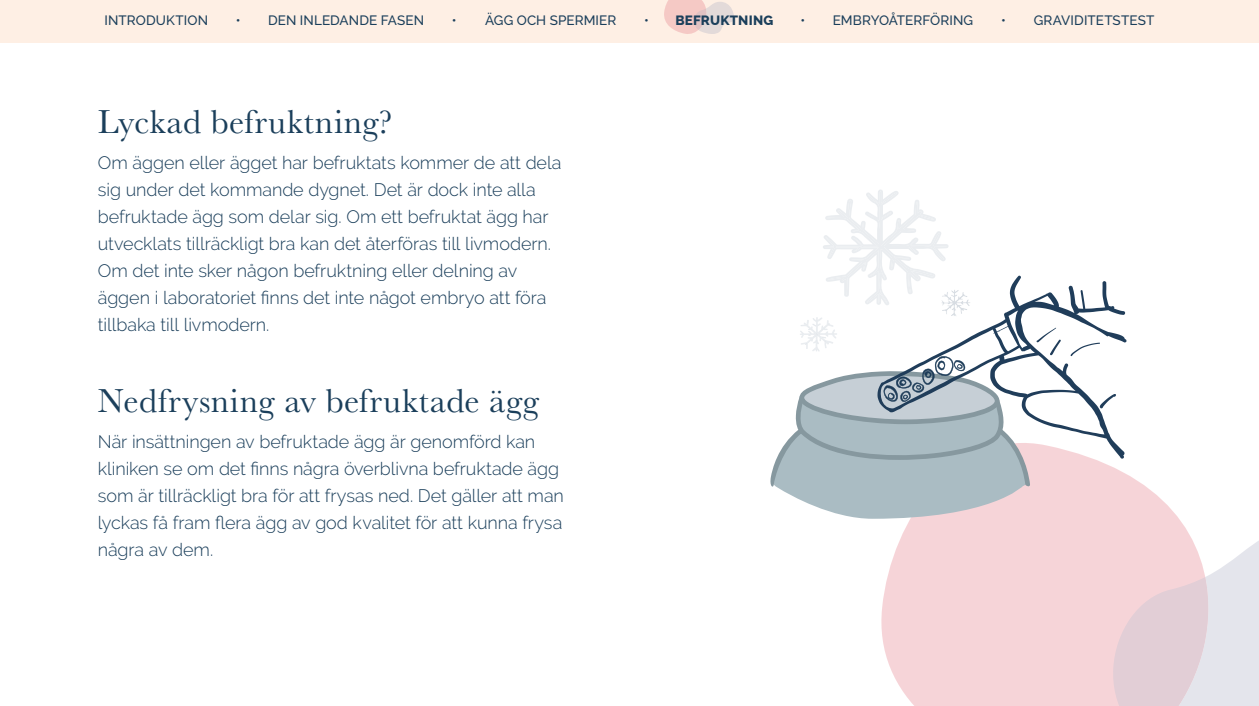
<style>
.page{position:relative;width:1259px;height:706px;background:#fff}
.page>*{position:absolute;margin:0;border:0;box-sizing:border-box;transform-origin:0 0}
.t1{font:34.5px "Baskerville";letter-spacing:.02em;color:#1b3f5b}
.t2{font:300 18px/27px "Raleway";letter-spacing:-.005em;color:#1b3f5b}
.t3{font:500 13.5px "Raleway";letter-spacing:.01em;color:#1b3f5b}
.t4{font:800 13.5px "Raleway";letter-spacing:.015em;color:#1b3f5b}
.s1{font-weight:500}
</style>
<div class="page">
<svg style="left:881px;top:459px;width:302px;height:247px;background:#f6d7db"></svg>
<svg style="left:1112px;top:524px;width:147px;height:182px;background:#eadbe1"></svg>
<svg style="left:942px;top:276px;width:184px;height:183px"></svg>
<svg style="left:1070px;top:343px;width:30px;height:13px"></svg>
<svg style="left:1099px;top:394px;width:17px;height:14px"></svg>
<svg style="left:1036px;top:328px;width:24px;height:27px"></svg>
<svg style="left:823px;top:190px;width:125px;height:115px"></svg>
<svg style="left:770px;top:317px;width:260px;height:202px"></svg>
<img style="left:941px;top:290px;width:13px;height:16px">
<div style="left:0;top:0;width:1259px;height:43px;background:#feefe4"></div>
<svg style="left:664px;top:0;width:70px;height:34px"></svg>
<p class="t3" style="left:105px;top:10px;width:105px">INTRODUKTION</p>
<p class="t3" style="left:236px;top:10px;width:190px">• DEN INLEDANDE FASEN</p>
<p class="t3" style="left:452px;top:10px;width:166px">• ÄGG OCH SPERMIER</p>
<p class="t4" style="left:644px;top:10px;width:131px"><span class="s1">•</span> BEFRUKTNING</p>
<p class="t3" style="left:800px;top:10px;width:174px">• EMBRYOÅTERFÖRING</p>
<p class="t3" style="left:1001px;top:10px;width:155px">• GRAVIDITETSTEST</p>
<h1 class="t1" style="left:98px;top:100px;width:296px">Lyckad befruktning?</h1>
<p class="t2" style="left:98px;top:149px;width:465px">Om äggen eller ägget har befruktats kommer de att dela sig under det kommande dygnet. Det är dock inte alla befruktade ägg som delar sig. Om ett befruktat ägg har utvecklats tillräckligt bra kan det återföras till livmodern.<br>Om det inte sker någon befruktning eller delning av äggen i laboratoriet finns det inte något embryo att föra tillbaka till livmodern.</p>
<h1 class="t1" style="left:98px;top:379px;width:443px">Nedfrysning av befruktade ägg</h1>
<p class="t2" style="left:98px;top:428px;width:467px">När insättningen av befruktade ägg är genomförd kan kliniken se om det finns några överblivna befruktade ägg som är tillräckligt bra för att frysas ned. Det gäller att man lyckas få fram flera ägg av god kvalitet för att kunna frysa några av dem.</p>
</div>
